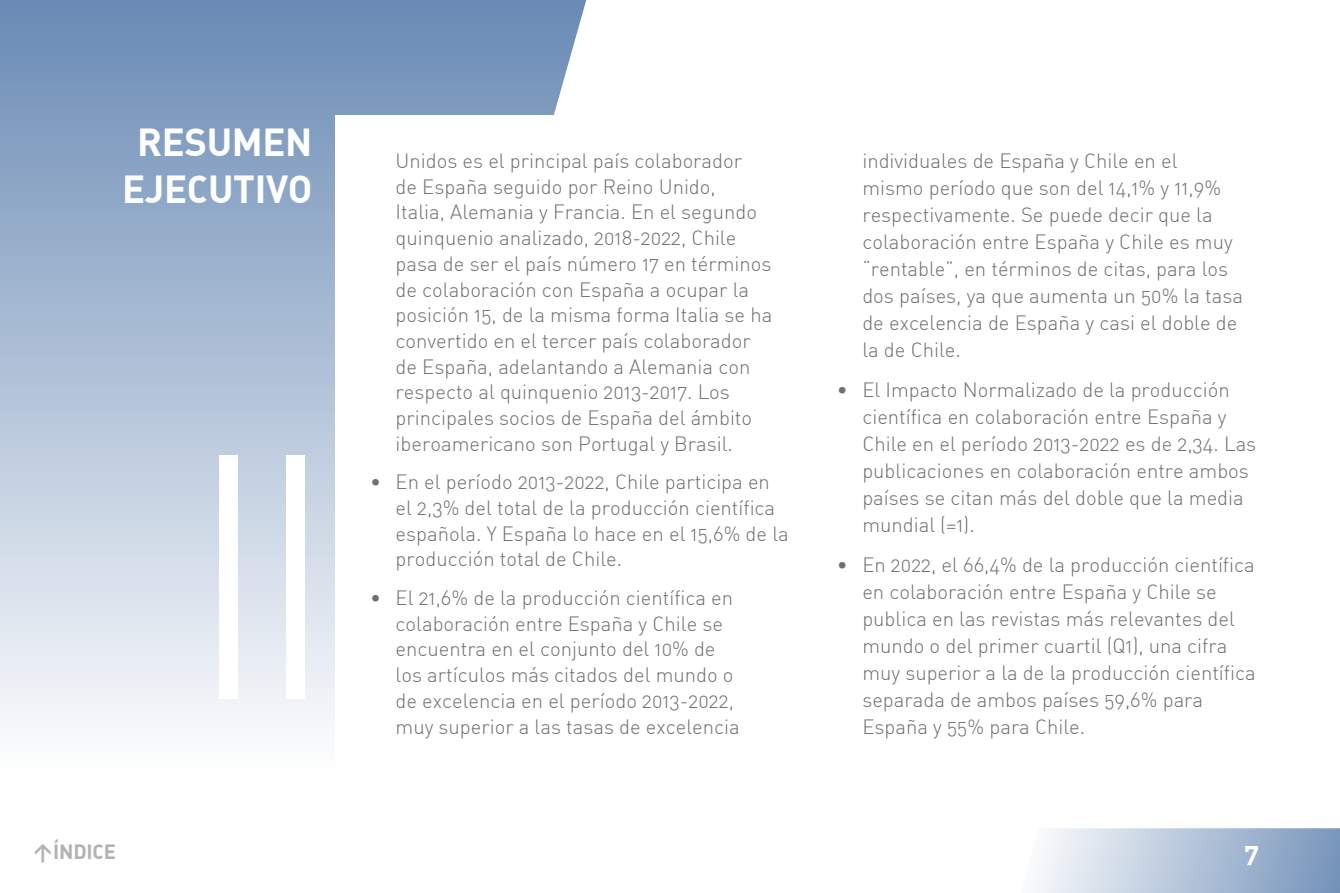
<style>
.page{position:relative;width:1340px;height:893px;background:#fff}
.page>*{position:absolute;margin:0;border:0;box-sizing:border-box;transform-origin:0 0}
.t1{font:300 342px "DIN Alternate";color:#fff}
.t2{font:700 38.25px/47.2px "DIN Alternate";letter-spacing:-.01em;color:#fff;text-align:center}
.t3{font:700 27px "DIN Alternate";color:#fff}
.t4{font:300 20.25px/25.7px "DIN Alternate";color:#706f6f}
.t5{font:700 20.25px "DIN Alternate";letter-spacing:-.01em;color:#b3b2b2}
</style>
<div class="page">
<svg style="left:0;top:0;width:587px;height:723px;background:#a9bbd4"></svg>
<svg style="left:1034px;top:828px;width:305px;height:65px;background:#b7c6db"></svg>
<div style="left:335px;top:115px;width:923px;height:693px;background:#fff"></div>
<p class="t2" style="left:122px;top:117px;width:192px">RESUMEN<br>EJECUTIVO</p>
<p class="t1" style="left:182px;top:365px;width:162px">II</p>
<p class="t4" style="left:395px;top:148px;width:378px">Unidos es el principal país colaborador<br>de España seguido por Reino Unido,<br>Italia, Alemania y Francia. En el segundo quinquenio analizado, 2018-2022, Chile pasa de ser el país número 17 en términos de colaboración con España a ocupar la posición 15, de la misma forma Italia se ha convertido en el tercer país colaborador de España, adelantando a Alemania con respecto al quinquenio 2013-2017. Los principales socios de España del ámbito iberoamericano son Portugal y Brasil.</p>
<p class="t4" style="left:395px;top:469px;width:394px;text-indent:-26px">• En el período 2013-2022, Chile participa en el 2,3% del total de la producción científica española. Y España lo hace en el 15,6% de la producción total de Chile.</p>
<p class="t4" style="left:395px;top:585px;width:345px;text-indent:-26px">• El 21,6% de la producción científica en colaboración entre España y Chile se encuentra en el conjunto del 10% de los artículos más citados del mundo o de excelencia en el período 2013-2022, muy superior a las tasas de excelencia</p>
<p class="t4" style="left:862px;top:147px;width:382px;line-height:27px">individuales de España y Chile en el mismo período que son del 14,1% y 11,9% respectivamente. Se puede decir que la colaboración entre España y Chile es muy “rentable”, en términos de citas, para los dos países, ya que aumenta un 50% la tasa de excelencia de España y casi el doble de la de Chile.</p>
<p class="t4" style="left:862px;top:376px;width:395px;line-height:27px;text-indent:-26px">• El Impacto Normalizado de la producción científica en colaboración entre España y Chile en el período 2013-2022 es de 2,34. Las publicaciones en colaboración entre ambos países se citan más del doble que la media mundial (=1).</p>
<p class="t4" style="left:862px;top:550px;width:395px;line-height:27px;text-indent:-26px">• En 2022, el 66,4% de la producción científica en colaboración entre España y Chile se publica en las revistas más relevantes del mundo o del primer cuartil (Q1), una cifra muy superior a la de la producción científica separada de ambos países 59,6% para España y 55% para Chile.</p>
<p class="t5" style="left:33px;top:838px;width:85px">&gt;ÍNDICE</p>
<h3 class="t3" style="left:1243px;top:834px;width:16px">7</h3>
</div>
